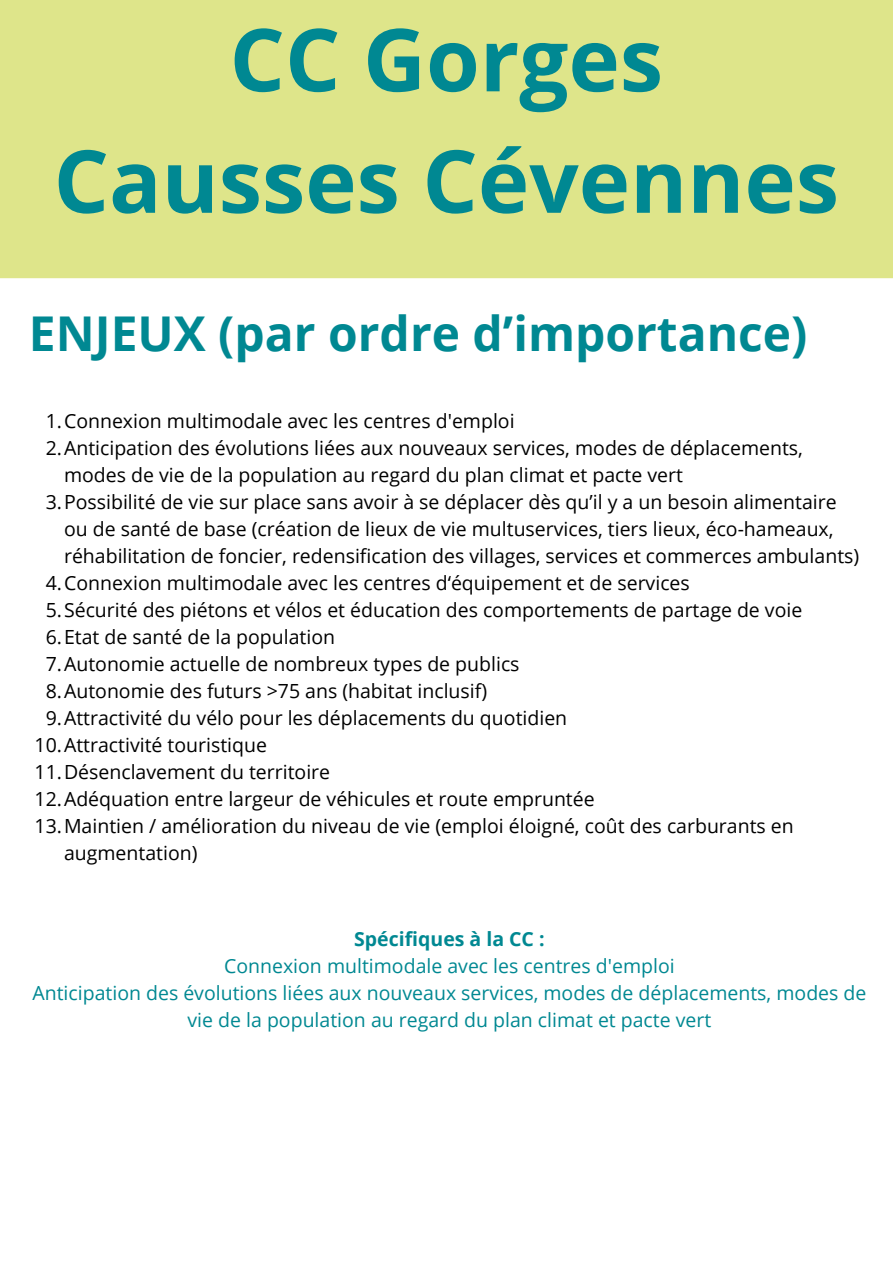
<style>
.page{position:relative;width:893px;height:1264px;background:#fff}
.page>*{position:absolute;margin:0;border:0;box-sizing:border-box;transform-origin:0 0}
.t1{font:700 86.85px/121.4px "Open Sans";color:#008892;text-align:center}
.t2{font:700 48px "Open Sans";color:#008892}
.t3{font:19.5px/27px "Open Sans";color:#000}
.t4{font:19.5px/27px "Open Sans";color:#008892;text-align:center}
.t5{font:700 19.5px "Open Sans";color:#008892}
</style>
<div class="page">
<div style="left:0;top:0;width:892px;height:278px;background:#dee58a"></div>
<p class="t1" style="left:54px;top:-3px;width:786px">CC Gorges<br>Causses Cévennes</p>
<p class="t2" style="left:29px;top:300px;width:780px">ENJEUX (par ordre d’importance)</p>
<p class="t3" style="left:46px;top:407px;width:470px">1.Connexion multimodale avec les centres d'emploi</p>
<p class="t3" style="left:64px;top:434px;width:740px;text-indent:-18px">2.Anticipation des évolutions liées aux nouveaux services, modes de déplacements, modes de vie de la population au regard du plan climat et pacte vert</p>
<p class="t3" style="left:64px;top:488px;width:796px;text-indent:-18px">3.Possibilité de vie sur place sans avoir à se déplacer dès qu’il y a un besoin alimentaire ou de santé de base (création de lieux de vie multuservices, tiers lieux, éco-hameaux, réhabilitation de foncier, redensification des villages, services et commerces ambulants)</p>
<p class="t3" style="left:46px;top:569px;width:645px">4.Connexion multimodale avec les centres d‘équipement et de services</p>
<p class="t3" style="left:46px;top:596px;width:758px">5.Sécurité des piétons et vélos et éducation des comportements de partage de voie</p>
<p class="t3" style="left:46px;top:623px;width:291px">6.Etat de santé de la population</p>
<p class="t3" style="left:46px;top:650px;width:475px">7.Autonomie actuelle de nombreux types de publics</p>
<p class="t3" style="left:46px;top:677px;width:443px">8.Autonomie des futurs &gt;75 ans (habitat inclusif)</p>
<p class="t3" style="left:46px;top:704px;width:523px">9.Attractivité du vélo pour les déplacements du quotidien</p>
<p class="t3" style="left:35px;top:731px;width:234px">10.Attractivité touristique</p>
<p class="t3" style="left:35px;top:758px;width:297px">11.Désenclavement du territoire</p>
<p class="t3" style="left:35px;top:785px;width:561px">12.Adéquation entre largeur de véhicules et route empruntée</p>
<p class="t3" style="left:64px;top:812px;width:731px;text-indent:-29px">13.Maintien / amélioration du niveau de vie (emploi éloigné, coût des carburants en augmentation)</p>
<p class="t5" style="left:354px;top:925px;width:192px">Spécifiques à la CC :</p>
<p class="t4" style="left:224px;top:951px;width:452px">Connexion multimodale avec les centres d'emploi</p>
<p class="t4" style="left:32px;top:978px;width:835px">Anticipation des évolutions liées aux nouveaux services, modes de déplacements, modes de vie de la population au regard du plan climat et pacte vert</p>
</div>
